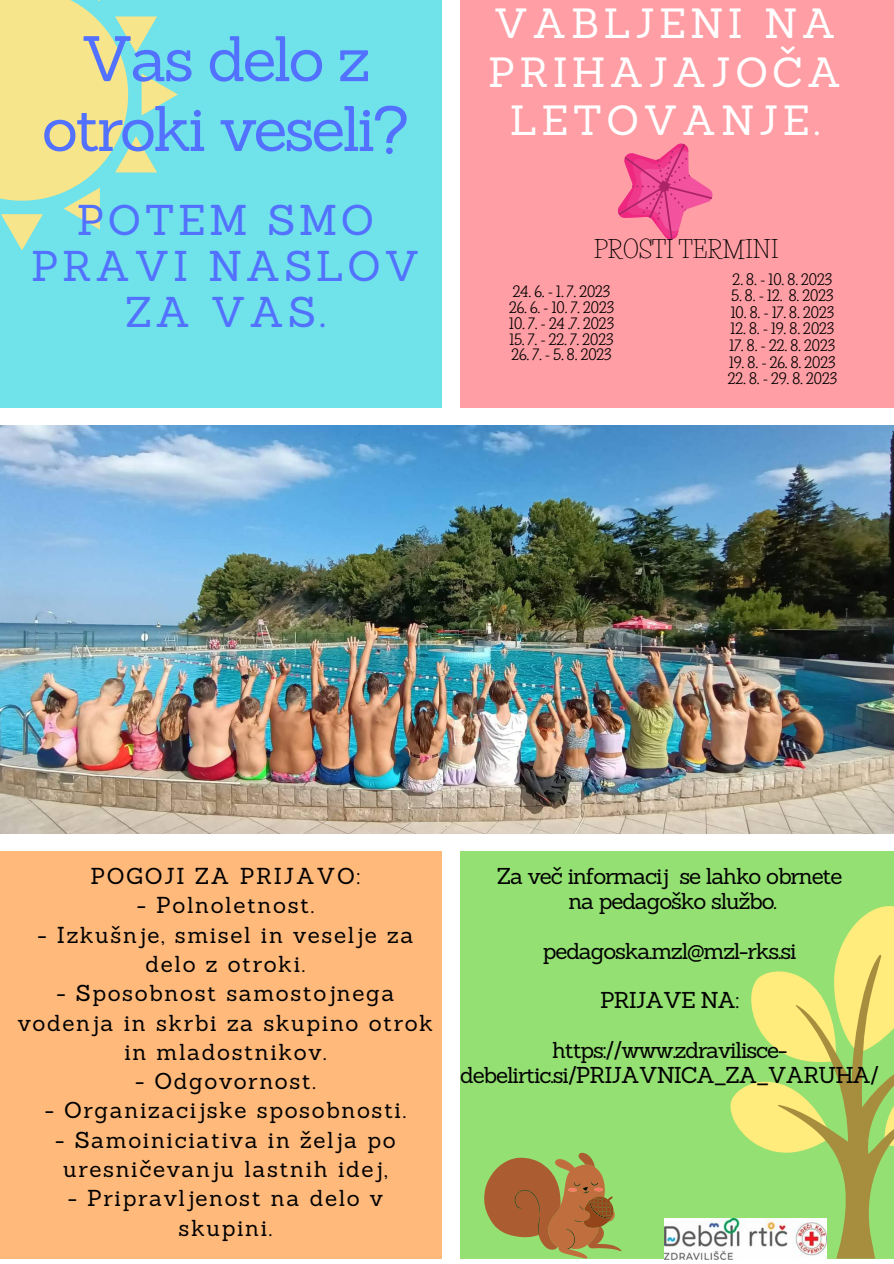
<style>
.page{position:relative;width:894px;height:1264px;background:#fff}
.page>*{position:absolute;margin:0;border:0;box-sizing:border-box;transform-origin:0 0}
.t1{font:62.55px/69.8px "Sanchez";letter-spacing:-.05em;color:#5271ff;text-align:center}
.t2{font:42px/46.2px "Sanchez";letter-spacing:.08em;color:#5271ff;text-align:center}
.t3{font:41.1px/48.4px "Sanchez";letter-spacing:.1em;color:#fff;text-align:center}
.t4{font:22.95px "Life Savers";color:#000}
.t5{font:22.5px/29.2px "Sanchez";letter-spacing:.07em;color:#000;text-align:center}
.t6{font:22.35px/24.8px "Sanchez";letter-spacing:-.05em;color:#000;text-align:center}
.t7{font:700 13.95px "Life Savers";color:#000}
</style>
<div class="page">
<div style="left:459px;top:0;width:434px;height:407px;background:#ff9ea4"></div>
<div style="left:0;top:851px;width:441px;height:407px;background:#ffb97b"></div>
<div style="left:459px;top:851px;width:434px;height:407px;background:#94e072"></div>
<div style="left:0;top:0;width:441px;height:407px;background:#6fe2ea"></div>
<img style="left:0;top:425px;width:893px;height:408px">
<svg style="left:0;top:0;width:178px;height:250px"></svg>
<svg style="left:730px;top:906px;width:163px;height:352px"></svg>
<svg style="left:618px;top:143px;width:95px;height:97px"></svg>
<svg style="left:484px;top:1152px;width:137px;height:106px"></svg>
<img style="left:664px;top:1218px;width:162px;height:41px">
<p class="t1" style="left:42px;top:23px;width:368px">Vas delo z otroki veseli?</p>
<p class="t2" style="left:31px;top:196px;width:390px">POTEM SMO<br>PRAVI NASLOV<br>ZA VAS.</p>
<p class="t3" style="left:488px;top:-1px;width:355px">VABLJENI NA<br>PRIHAJAJOČA<br>LETOVANJE.</p>
<p class="t4" style="left:594px;top:236px;width:186px">PROSTI TERMINI</p>
<p class="t7" style="left:732px;top:271px;width:101px">2. 8. - 10. 8. 2023</p>
<p class="t7" style="left:731px;top:288px;width:103px">5. 8. - 12. 8. 2023</p>
<p class="t7" style="left:730px;top:304px;width:105px">10. 8. - 17. 8. 2023</p>
<p class="t7" style="left:730px;top:321px;width:105px">12. 8. - 19. 8. 2023</p>
<p class="t7" style="left:729px;top:337px;width:107px">17. 8. - 22. 8. 2023</p>
<p class="t7" style="left:729px;top:354px;width:108px">19. 8. - 26. 8. 2023</p>
<p class="t7" style="left:727px;top:370px;width:111px">22. 8. - 29. 8. 2023</p>
<p class="t7" style="left:512px;top:284px;width:99px">24. 6. - 1. 7. 2023</p>
<p class="t7" style="left:509px;top:299px;width:107px">26. 6. - 10. 7. 2023</p>
<p class="t7" style="left:509px;top:315px;width:106px">10. 7. - 24 .7. 2023</p>
<p class="t7" style="left:509px;top:331px;width:105px">15. 7. - 22. 7. 2023</p>
<p class="t7" style="left:511px;top:347px;width:102px">26. 7. - 5. 8. 2023</p>
<p class="t5" style="left:90px;top:861px;width:271px">POGOJI ZA PRIJAVO:</p>
<p class="t5" style="left:137px;top:890px;width:179px">- Polnoletnost.</p>
<p class="t5" style="left:37px;top:919px;width:377px">- Izkušnje, smisel in veselje za delo z otroki.</p>
<p class="t5" style="left:18px;top:978px;width:416px">- Sposobnost samostojnega vodenja in skrbi za skupino otrok in mladostnikov.</p>
<p class="t5" style="left:135px;top:1066px;width:182px">- Odgovornost.</p>
<p class="t5" style="left:45px;top:1095px;width:363px">- Organizacijske sposobnosti.</p>
<p class="t5" style="left:55px;top:1124px;width:342px">- Samoiniciativa in želja po uresničevanju lastnih idej,</p>
<p class="t5" style="left:68px;top:1183px;width:317px">- Pripravljenost na delo v skupini.</p>
<p class="t6" style="left:497px;top:863px;width:347px">Za več informacij se lahko obrnete</p>
<p class="t6" style="left:568px;top:888px;width:210px">na pedagoško službo.</p>
<p class="t6" style="left:542px;top:938px;width:255px">pedagoska.mzl@mzl-rks.si</p>
<p class="t6" style="left:600px;top:987px;width:140px">PRIJAVE NA:</p>
<p class="t6" style="left:460px;top:1037px;width:420px">https://www.zdravilisce&shy;debelirtic.si/PRIJAVNICA_ZA_VARUHA/</p>
</div>
